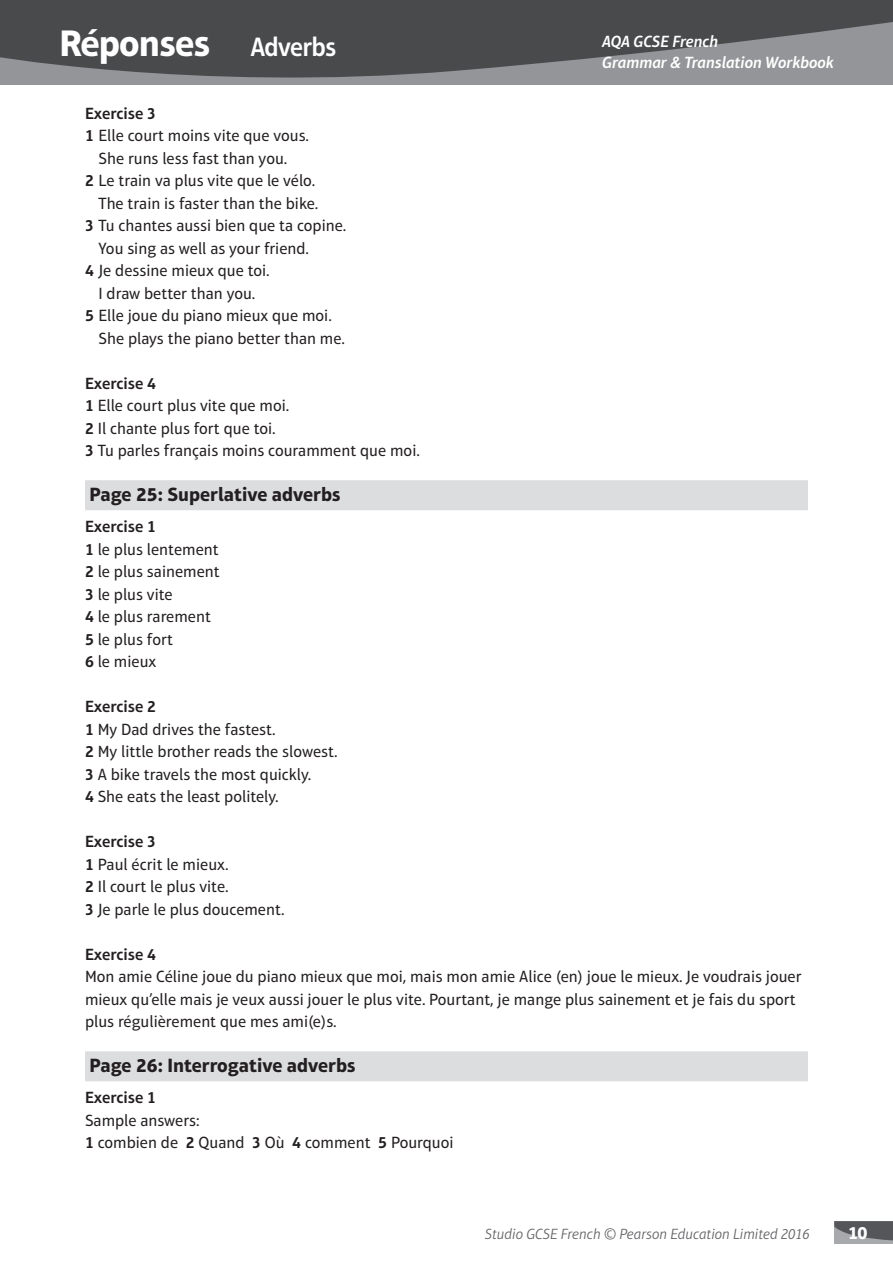
<style>
.page{position:relative;width:893px;height:1263px;background:#fff}
.page>*{position:absolute;margin:0;border:0;box-sizing:border-box;transform-origin:0 0}
.t1{font:700 37.5px "Aptifer Sans LT Pro";letter-spacing:-.025em;color:#fff}
.t2{font:700 19.5px "Aptifer Sans LT Pro";color:#231f20}
.t3{font:700 18px "Aptifer Sans LT Pro";color:#fff}
.t4{font:16.5px/22.5px "Aptifer Sans LT Pro";color:#231f20}
.t5{font:italic 600 16.5px/21px "Aptifer Sans LT Pro";color:#fff}
.t6{font:600 16.5px "Aptifer Sans LT Pro";color:#231f20}
.t7{font:italic 300 15px "Aptifer Sans LT Pro";color:#636366}
.s1{font-weight:600;font-size:27px}
.s2{font-weight:600}
</style>
<div class="page">
<svg style="left:0;top:0;width:892px;height:84px;fill:#494a4c"></svg>
<hr style="left:892px;top:0;width:1px;height:84px;background:#939598">
<div style="left:834px;top:1221px;width:59px;height:22px;background:#a8a9ad"></div>
<svg style="left:834px;top:1221px;width:59px;height:20px"></svg>
<div style="left:85px;top:480px;width:723px;height:30px;background:#dcdddf"></div>
<div style="left:85px;top:1051px;width:723px;height:30px;background:#dcdddf"></div>
<h1 class="t1" style="left:60px;top:21px;width:278px">Réponses <span class="s1">Adverbs</span></h1>
<p class="t5" style="left:602px;top:31px;width:233px">AQA GCSE French<br>Grammar &amp; Translation Workbook</p>
<p class="t6" style="left:85px;top:103px;width:73px">Exercise 3</p>
<p class="t4" style="left:85px;top:124px;width:225px"><span class="s2">1</span> Elle court moins vite que vous.</p>
<p class="t4" style="left:99px;top:147px;width:190px">She runs less fast than you.</p>
<p class="t4" style="left:85px;top:169px;width:232px"><span class="s2">2</span> Le train va plus vite que le vélo.</p>
<p class="t4" style="left:99px;top:192px;width:221px">The train is faster than the bike.</p>
<p class="t4" style="left:85px;top:214px;width:263px"><span class="s2">3</span> Tu chantes aussi bien que ta copine.</p>
<p class="t4" style="left:99px;top:237px;width:212px">You sing as well as your friend.</p>
<p class="t4" style="left:85px;top:259px;width:186px"><span class="s2">4</span> Je dessine mieux que toi.</p>
<p class="t4" style="left:99px;top:282px;width:158px">I draw better than you.</p>
<p class="t4" style="left:85px;top:304px;width:248px"><span class="s2">5</span> Elle joue du piano mieux que moi.</p>
<p class="t4" style="left:99px;top:327px;width:248px">She plays the piano better than me.</p>
<p class="t4" style="left:85px;top:372px;width:336px"><span class="s2">Exercise 4<br>1</span> Elle court plus vite que moi.<br><span class="s2">2</span> Il chante plus fort que toi.<br><span class="s2">3</span> Tu parles français moins couramment que moi.</p>
<p class="t2" style="left:89px;top:483px;width:253px">Page 25: Superlative adverbs</p>
<p class="t4" style="left:85px;top:515px;width:136px"><span class="s2">Exercise 1<br>1</span> le plus lentement<br><span class="s2">2</span> le plus sainement<br><span class="s2">3</span> le plus vite<br><span class="s2">4</span> le plus rarement<br><span class="s2">5</span> le plus fort<br><span class="s2">6</span> le mieux</p>
<p class="t4" style="left:85px;top:695px;width:254px"><span class="s2">Exercise 2<br>1</span> My Dad drives the fastest.<br><span class="s2">2</span> My little brother reads the slowest.<br><span class="s2">3</span> A bike travels the most quickly.<br><span class="s2">4</span> She eats the least politely.</p>
<p class="t4" style="left:85px;top:830px;width:201px"><span class="s2">Exercise 3<br>1</span> Paul écrit le mieux.<br><span class="s2">2</span> Il court le plus vite.<br><span class="s2">3</span> Je parle le plus doucement.</p>
<p class="t6" style="left:85px;top:944px;width:73px">Exercise 4</p>
<p class="t4" style="left:85px;top:965px;width:718px">Mon amie Céline joue du piano mieux que moi, mais mon amie Alice (en) joue le mieux. Je voudrais jouer mieux qu’elle mais je veux aussi jouer le plus vite. Pourtant, je mange plus sainement et je fais du sport plus régulièrement que mes ami(e)s.</p>
<p class="t2" style="left:89px;top:1054px;width:268px">Page 26: Interrogative adverbs</p>
<p class="t6" style="left:85px;top:1088px;width:73px">Exercise 1</p>
<p class="t4" style="left:85px;top:1109px;width:370px">Sample answers:<br><span class="s2">1</span> combien de <span class="s2">2</span> Quand <span class="s2">3</span> Où <span class="s2">4</span> comment <span class="s2">5</span> Pourquoi</p>
<p class="t7" style="left:485px;top:1225px;width:326px">Studio GCSE French © Pearson Education Limited 2016</p>
<p class="t3" style="left:848px;top:1222px;width:21px">10</p>
</div>
